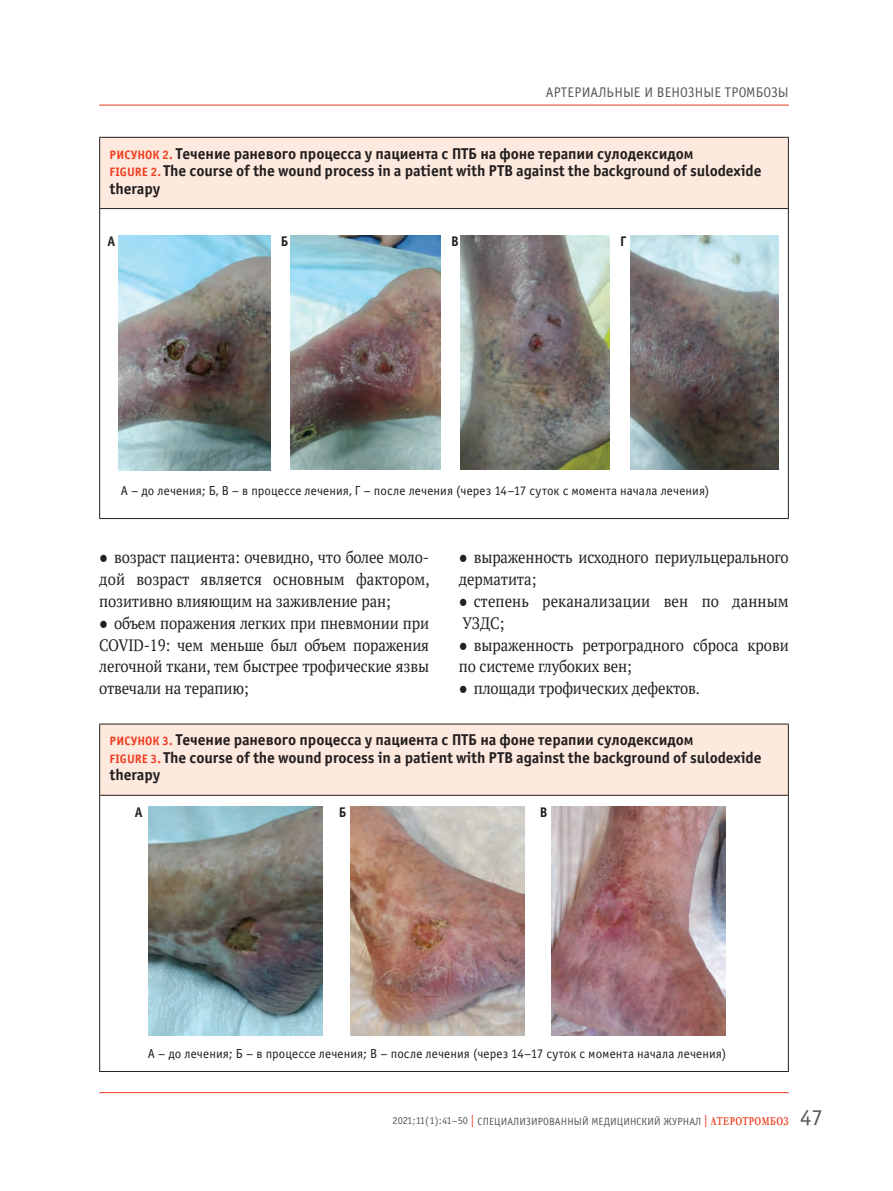
<style>
.page{position:relative;width:893px;height:1191px;background:#fff}
.page>*{position:absolute;margin:0;border:0;box-sizing:border-box;transform-origin:0 0}
.t1{font:22.75px "Officina Sans Book ITC";color:#57585a}
.t2{font:16.45px/21.9px "PT Serif";letter-spacing:-.01em;color:#231f20;text-align:justify;scale:.9 1}
.t3{font:16.45px/21.9px "PT Serif";letter-spacing:.01em;color:#231f20;scale:.9 1}
.t4{font:15.75px/17.5px "Officina Sans Bold ITC";letter-spacing:-.005em;color:#231f20}
.t5{font:14px "Officina Sans Book ITC";letter-spacing:.01em;color:#57585a}
.t6{font:14px "Officina Sans Bold ITC";color:#231f20;scale:.95 1}
.t7{font:13.12px "Officina Sans Book ITC";letter-spacing:.01em;color:#231f20}
.t8{font:10.5px "Officina Sans Book ITC";letter-spacing:.01em;color:#57585a}
.s1{font-size:12.25px;color:#ef3e22}
.s2{font-family:"Calibri"}
.s3{font-family:"Officina Sans Bold ITC";font-size:12.25px;color:#ef3e22}
.s4{font-family:"Garamond";font-weight:700;font-size:12.25px;color:#ef3e22}
</style>
<div class="page">
<hr style="left:99px;top:105px;width:690px;height:1px;background:#ef3e22">
<hr style="left:99px;top:1092px;width:690px;height:1px;background:#ef3e22">
<div style="left:100px;top:137px;width:688px;height:71px;background:#fde9de"></div>
<hr style="left:99px;top:137px;width:690px;height:1px;background:#231f20">
<hr style="left:99px;top:138px;width:1px;height:70px;background:#231f20">
<hr style="left:788px;top:138px;width:1px;height:70px;background:#231f20">
<hr style="left:99px;top:208px;width:690px;height:1px;background:#231f20">
<hr style="left:99px;top:209px;width:1px;height:309px;background:#231f20">
<hr style="left:788px;top:209px;width:1px;height:309px;background:#231f20">
<hr style="left:99px;top:518px;width:690px;height:1px;background:#231f20">
<img style="left:119px;top:235px;width:151px;height:235px">
<img style="left:290px;top:235px;width:151px;height:235px">
<img style="left:460px;top:235px;width:150px;height:235px">
<img style="left:630px;top:235px;width:149px;height:235px">
<div style="left:100px;top:724px;width:688px;height:71px;background:#fde9de"></div>
<hr style="left:99px;top:723px;width:690px;height:1px;background:#231f20">
<hr style="left:99px;top:724px;width:1px;height:71px;background:#231f20">
<hr style="left:788px;top:724px;width:1px;height:71px;background:#231f20">
<hr style="left:99px;top:795px;width:690px;height:1px;background:#231f20">
<hr style="left:99px;top:795px;width:1px;height:276px;background:#231f20">
<hr style="left:788px;top:795px;width:1px;height:276px;background:#231f20">
<hr style="left:99px;top:1071px;width:690px;height:1px;background:#231f20">
<img style="left:148px;top:807px;width:175px;height:229px">
<img style="left:350px;top:807px;width:174px;height:229px">
<img style="left:551px;top:807px;width:174px;height:229px">
<p class="t5" style="left:546px;top:84px;width:244px">АРТЕРИАЛЬНЫЕ И ВЕНОЗНЫЕ ТРОМБОЗЫ</p>
<p class="t4" style="left:110px;top:144px;width:653px"><span class="s1">РИСУНОК 2.</span> Течение раневого процесса у пациента с ПТБ на фоне терапии сулодексидом<br><span class="s1">FIGURE 2.</span> The course of the wound process in a patient with PTB against the background of sulodexide therapy</p>
<p class="t6" style="left:108px;top:233px;width:10px">А</p>
<p class="t6" style="left:281px;top:233px;width:10px">Б</p>
<p class="t6" style="left:451px;top:233px;width:10px">В</p>
<p class="t6" style="left:620px;top:233px;width:8px">Г</p>
<p class="t7" style="left:121px;top:483px;width:590px">А – до лечения; Б, В – в процессе лечения, Г – после лечения (через 14–17 суток с момента начала лечения)</p>
<p class="t2" style="left:99px;top:546px;width:369px"><span class="s2">●</span> возраст пациента: очевидно, что более моло&shy;дой возраст является основным фактором, позитивно влияющим на заживление ран;</p>
<p class="t2" style="left:99px;top:611px;width:368px"><span class="s2">●</span> объем поражения легких при пневмонии при -COVID-19: чем меньше был объем поражения легочной ткани, тем быстрее трофические язвы отвечали на терапию;</p>
<p class="t2" style="left:459px;top:546px;width:368px"><span class="s2">●</span> выраженность исходного периульцерального дерматита;</p>
<p class="t3" style="left:459px;top:590px;width:368px"><span class="s2">●</span> степень реканализации вен по данным<br>УЗДС;</p>
<p class="t2" style="left:459px;top:633px;width:368px"><span class="s2">●</span> выраженность ретроградного сброса крови по системе глубоких вен;</p>
<p class="t2" style="left:459px;top:677px;width:269px"><span class="s2">●</span> площади трофических дефектов.</p>
<p class="t4" style="left:110px;top:731px;width:653px"><span class="s1">РИСУНОК 3.</span> Течение раневого процесса у пациента с ПТБ на фоне терапии сулодексидом<br><span class="s1">FIGURE 3.</span> The course of the wound process in a patient with PTB against the background of sulodexide therapy</p>
<p class="t6" style="left:135px;top:803px;width:10px">А</p>
<p class="t6" style="left:339px;top:803px;width:10px">Б</p>
<p class="t6" style="left:540px;top:803px;width:10px">В</p>
<p class="t7" style="left:148px;top:1045px;width:580px">А – до лечения; Б – в процессе лечения; В – после лечения (через 14–17 суток с момента начала лечения)</p>
<p class="t8" style="left:392px;top:1115px;width:398px">2021;11(1):41–50 <span class="s3">|</span> СПЕЦИАЛИЗИРОВАННЫЙ МЕДИЦИНСКИЙ ЖУРНАЛ <span class="s3">|</span> <span class="s4">АТЕРОТРОМБОЗ</span></p>
<h1 class="t1" style="left:800px;top:1104px;width:24px">47</h1>
</div>
